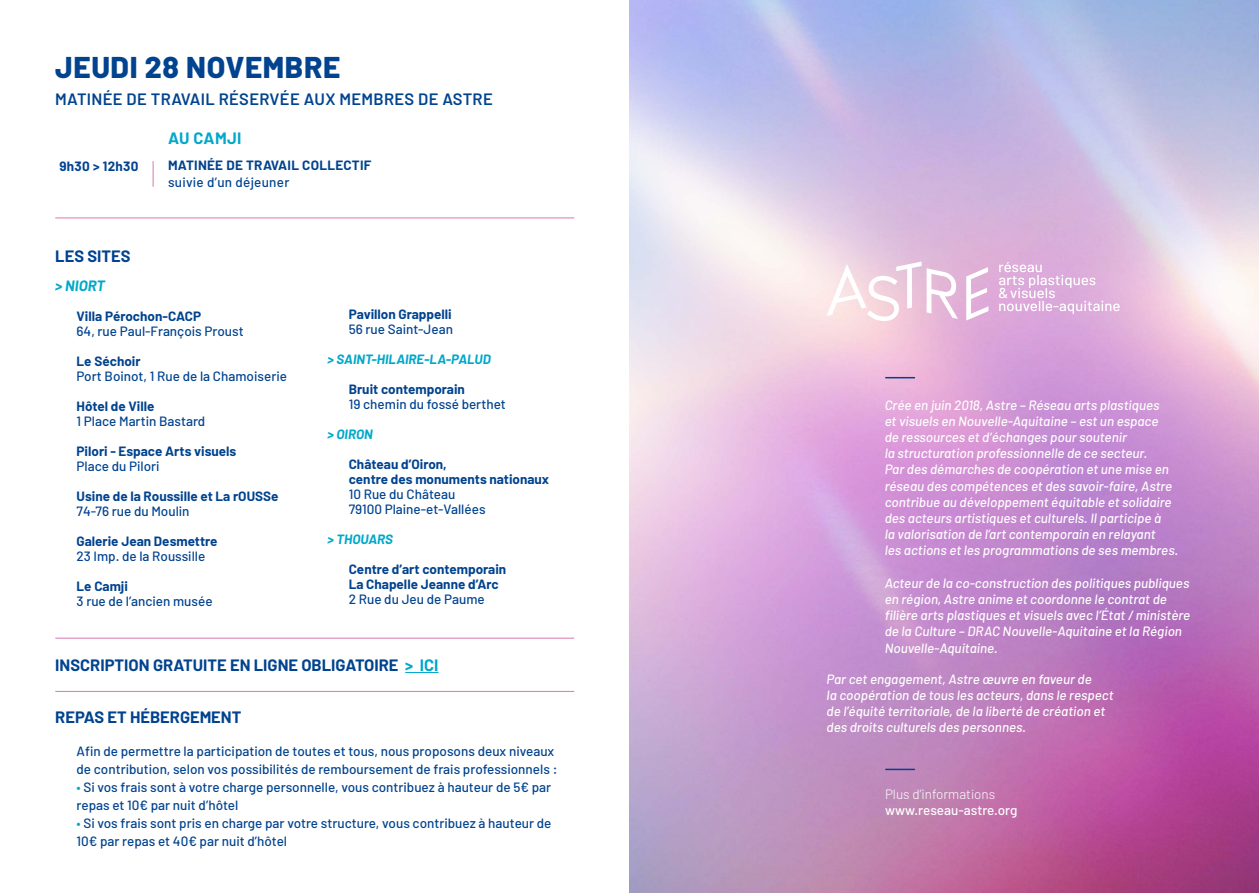
<style>
.page{position:relative;width:1259px;height:893px;background:#fff}
.page>*{position:absolute;margin:0;border:0;box-sizing:border-box;transform-origin:0 0}
.t1{font:800 30px "Barlow";letter-spacing:.02em;color:#01438f}
.t2{font:700 16.5px "Barlow";color:#01438f}
.t3{font:600 16.5px "Barlow";letter-spacing:.02em;color:#01438f}
.t4{font:700 16.5px "Barlow";letter-spacing:.02em;color:#01a8cb}
.t5{font:italic 700 15px "Barlow";color:#01a8cb}
.t6{font:italic 500 13.5px/16.2px "Barlow";color:#fff}
.t7{font:500 13.5px/18px "Barlow";color:#01438f}
.t8{font:700 13.5px/15px "Barlow";color:#01438f}
.t9{font:italic 700 13.5px "Barlow";color:#01a8cb}
.t10{font:700 13.5px "Barlow";letter-spacing:.02em;color:#01438f}
.t11{font:500 13.5px "Barlow";color:#fff}
.t12{font:300 13.5px "Barlow";color:#fff}
.t13{font:500 13.5px "Barlow";letter-spacing:.02em;color:#01438f}
.s1{color:#01a8cb}
</style>
<div class="page">
<img style="left:629px;top:0;width:630px;height:893px">
<hr style="left:55px;top:691px;width:519px;height:1px;background:#d977ae">
<hr style="left:55px;top:218px;width:519px;height:1px;background:#d977ae">
<svg style="left:999px;top:262px;width:120px;height:52px;background:#e2b9e0"></svg>
<svg style="left:966px;top:267px;width:22px;height:54px"></svg>
<svg style="left:826px;top:261px;width:132px;height:60px"></svg>
<svg style="left:885px;top:769px;width:29px;height:1px"></svg>
<svg style="left:885px;top:377px;width:29px;height:1px"></svg>
<svg style="left:153px;top:161px;width:1px;height:26px"></svg>
<hr style="left:405px;top:672px;width:33px;height:1px;background:#01a8cb">
<hr style="left:55px;top:638px;width:519px;height:1px;background:#d977ae">
<h1 class="t1" style="left:55px;top:45px;width:287px">JEUDI 28 NOVEMBRE</h1>
<p class="t3" style="left:55px;top:89px;width:439px">MATINÉE DE TRAVAIL RÉSERVÉE AUX MEMBRES DE ASTRE</p>
<p class="t4" style="left:168px;top:128px;width:75px">AU CAMJI</p>
<p class="t10" style="left:60px;top:158px;width:80px">9h30 &gt; 12h30</p>
<p class="t10" style="left:168px;top:157px;width:205px">MATINÉE DE TRAVAIL COLLECTIF</p>
<p class="t13" style="left:168px;top:174px;width:123px">suivie d’un déjeuner</p>
<p class="t2" style="left:55px;top:246px;width:77px">LES SITES</p>
<p class="t5" style="left:55px;top:276px;width:51px">&gt; NIORT</p>
<p class="t8" style="left:77px;top:308px;width:126px">Villa Pérochon-CACP</p>
<p class="t7" style="left:77px;top:322px;width:169px">64, rue Paul-François Proust</p>
<p class="t8" style="left:77px;top:353px;width:66px">Le Séchoir</p>
<p class="t7" style="left:77px;top:367px;width:212px">Port Boinot, 1 Rue de la Chamoiserie</p>
<p class="t8" style="left:77px;top:398px;width:79px">Hôtel de Ville</p>
<p class="t7" style="left:77px;top:411px;width:130px">1 Place Martin Bastard</p>
<p class="t8" style="left:77px;top:443px;width:161px">Pilori - Espace Arts visuels</p>
<p class="t7" style="left:77px;top:456px;width:85px">Place du Pilori</p>
<p class="t8" style="left:77px;top:488px;width:203px">Usine de la Roussille et La rOUSSe</p>
<p class="t7" style="left:77px;top:501px;width:115px">74-76 rue du Moulin</p>
<p class="t8" style="left:77px;top:533px;width:143px">Galerie Jean Desmettre</p>
<p class="t7" style="left:77px;top:546px;width:130px">23 Imp. de la Roussille</p>
<p class="t8" style="left:77px;top:578px;width:53px">Le Camji</p>
<p class="t7" style="left:77px;top:591px;width:138px">3 rue de l’ancien musée</p>
<p class="t8" style="left:349px;top:307px;width:104px">Pavillon Grappelli</p>
<p class="t7" style="left:349px;top:320px;width:106px">56 rue Saint-Jean</p>
<p class="t9" style="left:327px;top:351px;width:165px">&gt; SAINT-HILAIRE-LA-PALUD</p>
<p class="t8" style="left:349px;top:382px;width:118px">Bruit contemporain</p>
<p class="t7" style="left:349px;top:395px;width:159px">19 chemin du fossé berthet</p>
<p class="t9" style="left:327px;top:426px;width:47px">&gt; OIRON</p>
<p class="t8" style="left:349px;top:457px;width:202px">Château d’Oiron,<br>centre des monuments nationaux</p>
<p class="t7" style="left:349px;top:486px;width:138px;line-height:15px">10 Rue du Château<br>79100 Plaine-et-Vallées</p>
<p class="t9" style="left:327px;top:531px;width:67px">&gt; THOUARS</p>
<p class="t8" style="left:349px;top:562px;width:159px">Centre d’art contemporain<br>La Chapelle Jeanne d’Arc</p>
<p class="t7" style="left:349px;top:590px;width:137px">2 Rue du Jeu de Paume</p>
<p class="t2" style="left:55px;top:655px;width:385px">INSCRIPTION GRATUITE EN LIGNE OBLIGATOIRE <span class="s1">&gt; ICI</span></p>
<p class="t2" style="left:55px;top:706px;width:188px">REPAS ET HÉBERGEMENT</p>
<p class="t7" style="left:77px;top:741px;width:482px">Afin de permettre la participation de toutes et tous, nous proposons deux niveaux de contribution, selon vos possibilités de remboursement de frais professionnels :</p>
<p class="t7" style="left:77px;top:777px;width:476px"><span class="s1">•</span> Si vos frais sont à votre charge personnelle, vous contribuez à hauteur de 5€ par repas et 10€ par nuit d’hôtel</p>
<p class="t7" style="left:77px;top:813px;width:476px"><span class="s1">•</span> Si vos frais sont pris en charge par votre structure, vous contribuez à hauteur de<br>10€ par repas et 40€ par nuit d’hôtel</p>
<p class="t6" style="left:884px;top:396px;width:295px">Crée en juin 2018, Astre – Réseau arts plastiques<br>et visuels en Nouvelle-Aquitaine – est un espace<br>de ressources et d’échanges pour soutenir<br>la structuration professionnelle de ce secteur.<br>Par des démarches de coopération et une mise en réseau des compétences et des savoir-faire, Astre contribue au développement équitable et solidaire des acteurs artistiques et culturels. Il participe à<br>la valorisation de l’art contemporain en relayant<br>les actions et les programmations de ses membres.</p>
<p class="t6" style="left:884px;top:575px;width:307px">Acteur de la co-construction des politiques publiques en région, Astre anime et coordonne le contrat de filière arts plastiques et visuels avec l’État / ministère de la Culture – DRAC Nouvelle-Aquitaine et la Région Nouvelle-Aquitaine.</p>
<p class="t6" style="left:826px;top:670px;width:288px">Par cet engagement, Astre œuvre en faveur de<br>la coopération de tous les acteurs, dans le respect de l’équité territoriale, de la liberté de création et des droits culturels des personnes.</p>
<p class="t12" style="left:885px;top:786px;width:112px">Plus d’informations</p>
<p class="t11" style="left:885px;top:802px;width:134px">www.reseau-astre.org</p>
</div>
